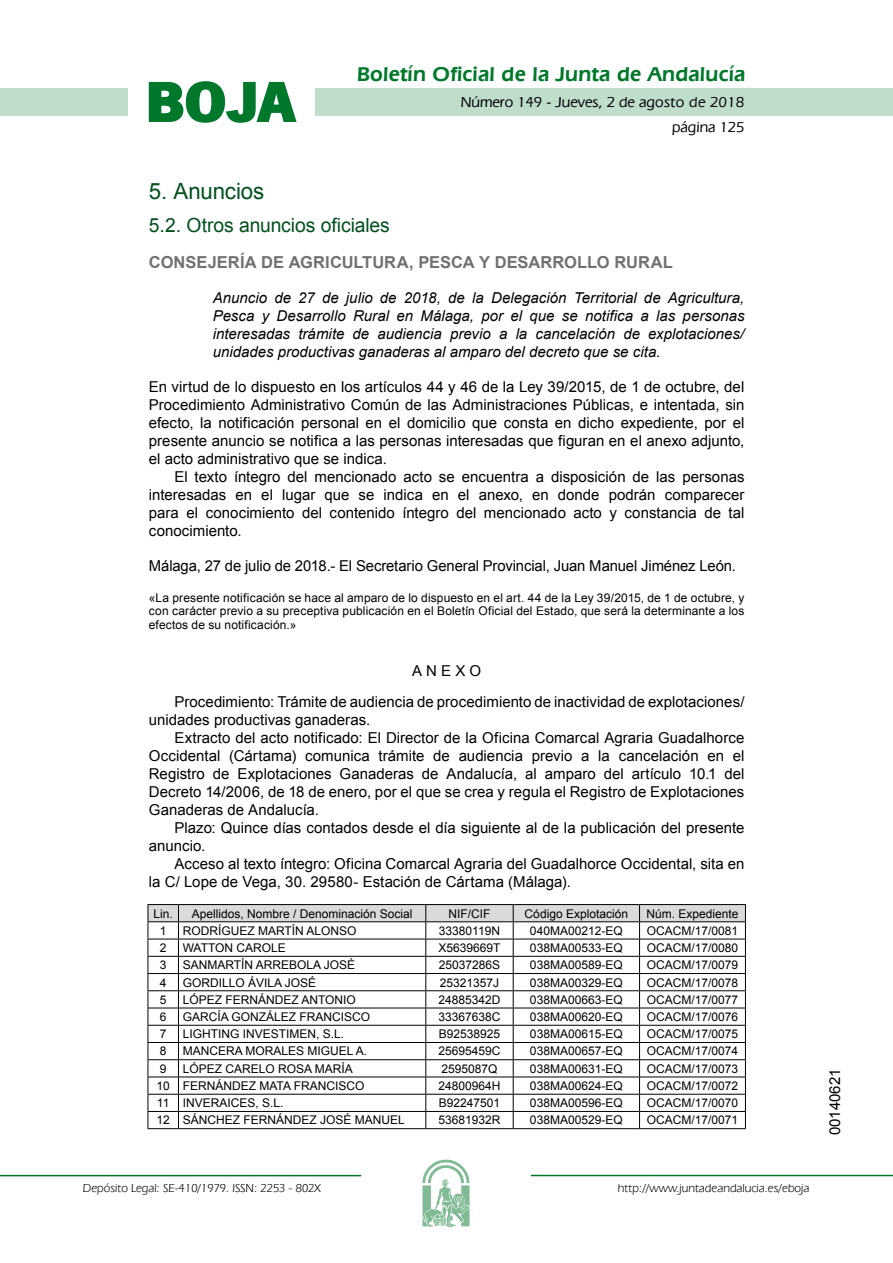
<style>
.page{position:relative;width:893px;height:1263px;background:#fff}
.page>*{position:absolute;margin:0;border:0;box-sizing:border-box;transform-origin:0 0}
.t1{font:700 57.75px "News Got T";color:#00782c;scale:1.14 1}
.t2{font:22.5px "Arial";letter-spacing:-.005em;color:#00501f}
.t3{font:600 21px "Eras IT Cby BT";letter-spacing:.01em;color:#00782c}
.t4{font:19.5px "Arial";letter-spacing:-.005em;color:#00501f}
.t5{font:700 16.5px "Arial";color:#707173}
.t6{font:15px/18px "Arial";color:#000;text-align:justify}
.t7{font:italic 15px/18px "Arial";color:#000;text-align:justify}
.t8{font:500 15px/24.5px "Eras IT Cby BT";color:#000;text-align:right}
.t9{font:12px/13.5px "Arial";color:#000;text-align:justify}
.t10{font:12px "Eras IT Cby BT";color:#000}
</style>
<div class="page">
<div style="left:315px;top:88px;width:577px;height:28px;background:#bfddca"></div>
<div style="left:0;top:88px;width:128px;height:28px;background:#bfddca"></div>
<hr style="left:0;top:1175px;width:361px;height:1px;background:#00782c">
<svg style="left:422px;top:1159px;width:47px;height:68px"></svg>
<hr style="left:531px;top:1175px;width:361px;height:1px;background:#00782c">
<svg style="left:148px;top:81px;width:149px;height:42px"></svg>
<hr style="left:147px;top:904px;width:31px;height:1px;background:#000">
<hr style="left:178px;top:904px;width:248px;height:1px;background:#000">
<hr style="left:426px;top:904px;width:87px;height:1px;background:#000">
<hr style="left:513px;top:904px;width:126px;height:1px;background:#000">
<hr style="left:639px;top:904px;width:106px;height:1px;background:#000">
<svg style="left:147px;top:905px;width:599px;height:223px"></svg>
<hr style="left:147px;top:1128px;width:31px;height:1px;background:#000">
<hr style="left:178px;top:1128px;width:248px;height:1px;background:#000">
<hr style="left:426px;top:1128px;width:87px;height:1px;background:#000">
<hr style="left:513px;top:1128px;width:126px;height:1px;background:#000">
<hr style="left:639px;top:1128px;width:106px;height:1px;background:#000">
<h1 class="t1" style="left:145px;top:68px;width:133px">BOJA</h1>
<h3 class="t3" style="left:357px;top:62px;width:390px">Boletín Oficial de la Junta de Andalucía</h3>
<p class="t8" style="left:461px;top:90px;width:285px">Número 149 - Jueves, 2 de agosto de 2018 página 125</p>
<h2 class="t2" style="left:149px;top:177px;width:117px">5. Anuncios</h2>
<h3 class="t4" style="left:149px;top:212px;width:242px">5.2. Otros anuncios oficiales</h3>
<p class="t5" style="left:149px;top:251px;width:525px">CONSEJERÍA DE AGRICULTURA, PESCA Y DESARROLLO RURAL</p>
<p class="t7" style="left:213px;top:289px;width:533px">Anuncio de 27 de julio de 2018, de la Delegación Territorial de Agricultura, Pesca y Desarrollo Rural en Málaga, por el que se notifica a las personas interesadas trámite de audiencia previo a la cancelación de explotaciones/ unidades productivas ganaderas al amparo del decreto que se cita.</p>
<p class="t6" style="left:149px;top:378px;width:597px">En virtud de lo dispuesto en los artículos 44 y 46 de la Ley 39/2015, de 1 de octubre, del Procedimiento Administrativo Común de las Administraciones Públicas, e intentada, sin efecto, la notificación personal en el domicilio que consta en dicho expediente, por el presente anuncio se notifica a las personas interesadas que figuran en el anexo adjunto, el acto administrativo que se indica.</p>
<p class="t6" style="left:149px;top:468px;width:597px;text-indent:26px">El texto íntegro del mencionado acto se encuentra a disposición de las personas interesadas en el lugar que se indica en el anexo, en donde podrán comparecer para el conocimiento del contenido íntegro del mencionado acto y constancia de tal conocimiento.</p>
<p class="t6" style="left:149px;top:557px;width:588px">Málaga, 27 de julio de 2018.- El Secretario General Provincial, Juan Manuel Jiménez León.</p>
<p class="t9" style="left:149px;top:591px;width:597px">«La presente notificación se hace al amparo de lo dispuesto en el art. 44 de la Ley 39/2015, de 1 de octubre, y con carácter previo a su preceptiva publicación en el Boletín Oficial del Estado, que será la determinante a los efectos de su notificación.»</p>
<p class="t6" style="left:174px;top:656px;width:571px;line-height:30.8px;text-indent:238px">A N E X O<br>Procedimiento: Trámite de audiencia de procedimiento de inactividad de explotaciones/</p>
<p class="t6" style="left:149px;top:711px;width:223px">unidades productivas ganaderas.</p>
<p class="t6" style="left:174px;top:729px;width:571px">Extracto del acto notificado: El Director de la Oficina Comarcal Agraria Guadalhorce</p>
<p class="t6" style="left:149px;top:747px;width:597px">Occidental (Cártama) comunica trámite de audiencia previo a la cancelación en el</p>
<p class="t6" style="left:149px;top:765px;width:597px">Registro de Explotaciones Ganaderas de Andalucía, al amparo del artículo 10.1 del</p>
<p class="t6" style="left:149px;top:783px;width:597px">Decreto 14/2006, de 18 de enero, por el que se crea y regula el Registro de Explotaciones</p>
<p class="t6" style="left:149px;top:801px;width:172px">Ganaderas de Andalucía.</p>
<p class="t6" style="left:174px;top:819px;width:571px">Plazo: Quince días contados desde el día siguiente al de la publicación del presente</p>
<p class="t6" style="left:149px;top:837px;width:58px">anuncio.</p>
<p class="t6" style="left:174px;top:855px;width:571px">Acceso al texto íntegro: Oficina Comarcal Agraria del Guadalhorce Occidental, sita en</p>
<p class="t6" style="left:149px;top:873px;width:423px">la C/ Lope de Vega, 30. 29580- Estación de Cártama (Málaga).</p>
<p class="t9" style="left:153px;top:907px;width:21px">Lin.</p>
<p class="t9" style="left:192px;top:907px;width:222px">Apellidos, Nombre / Denominación Social</p>
<p class="t9" style="left:448px;top:907px;width:43px">NIF/CIF</p>
<p class="t9" style="left:524px;top:907px;width:105px">Código Explotación</p>
<p class="t9" style="left:646px;top:907px;width:94px">Núm. Expediente</p>
<p class="t9" style="left:160px;top:924px;width:8px">1</p>
<p class="t9" style="left:183px;top:924px;width:175px">RODRÍGUEZ MARTÍN ALONSO</p>
<p class="t9" style="left:439px;top:924px;width:63px">33380119N</p>
<p class="t9" style="left:530px;top:924px;width:94px">040MA00212-EQ</p>
<p class="t9" style="left:646px;top:924px;width:93px">OCACM/17/0081</p>
<p class="t9" style="left:160px;top:941px;width:8px">2</p>
<p class="t9" style="left:183px;top:941px;width:105px">WATTON CAROLE</p>
<p class="t9" style="left:438px;top:941px;width:64px">X5639669T</p>
<p class="t9" style="left:530px;top:941px;width:94px">038MA00533-EQ</p>
<p class="t9" style="left:646px;top:941px;width:93px">OCACM/17/0080</p>
<p class="t9" style="left:160px;top:958px;width:8px">3</p>
<p class="t9" style="left:183px;top:958px;width:174px">SANMARTÍN ARREBOLA JOSÉ</p>
<p class="t9" style="left:439px;top:958px;width:63px">25037286S</p>
<p class="t9" style="left:530px;top:958px;width:94px">038MA00589-EQ</p>
<p class="t9" style="left:646px;top:958px;width:93px">OCACM/17/0079</p>
<p class="t9" style="left:160px;top:976px;width:8px">4</p>
<p class="t9" style="left:183px;top:976px;width:135px">GORDILLO ÁVILA JOSÉ</p>
<p class="t9" style="left:440px;top:976px;width:61px">25321357J</p>
<p class="t9" style="left:530px;top:976px;width:94px">038MA00329-EQ</p>
<p class="t9" style="left:646px;top:976px;width:93px">OCACM/17/0078</p>
<p class="t9" style="left:160px;top:993px;width:8px">5</p>
<p class="t9" style="left:183px;top:993px;width:175px">LÓPEZ FERNÁNDEZ ANTONIO</p>
<p class="t9" style="left:438px;top:993px;width:64px">24885342D</p>
<p class="t9" style="left:530px;top:993px;width:94px">038MA00663-EQ</p>
<p class="t9" style="left:646px;top:993px;width:93px">OCACM/17/0077</p>
<p class="t9" style="left:160px;top:1010px;width:8px">6</p>
<p class="t9" style="left:183px;top:1010px;width:189px">GARCÍA GONZÁLEZ FRANCISCO</p>
<p class="t9" style="left:438px;top:1010px;width:64px">33367638C</p>
<p class="t9" style="left:530px;top:1010px;width:94px">038MA00620-EQ</p>
<p class="t9" style="left:646px;top:1010px;width:93px">OCACM/17/0076</p>
<p class="t9" style="left:160px;top:1027px;width:8px">7</p>
<p class="t9" style="left:183px;top:1027px;width:163px">LIGHTING INVESTIMEN, S.L.</p>
<p class="t9" style="left:439px;top:1027px;width:63px">B92538925</p>
<p class="t9" style="left:530px;top:1027px;width:94px">038MA00615-EQ</p>
<p class="t9" style="left:646px;top:1027px;width:93px">OCACM/17/0075</p>
<p class="t9" style="left:160px;top:1045px;width:8px">8</p>
<p class="t9" style="left:183px;top:1045px;width:186px">MANCERA MORALES MIGUEL A.</p>
<p class="t9" style="left:438px;top:1045px;width:64px">25695459C</p>
<p class="t9" style="left:530px;top:1045px;width:94px">038MA00657-EQ</p>
<p class="t9" style="left:646px;top:1045px;width:93px">OCACM/17/0074</p>
<p class="t9" style="left:160px;top:1062px;width:8px">9</p>
<p class="t9" style="left:183px;top:1062px;width:172px">LÓPEZ CARELO ROSA MARÍA</p>
<p class="t9" style="left:441px;top:1062px;width:58px">2595087Q</p>
<p class="t9" style="left:530px;top:1062px;width:94px">038MA00631-EQ</p>
<p class="t9" style="left:646px;top:1062px;width:93px">OCACM/17/0073</p>
<p class="t9" style="left:156px;top:1079px;width:209px">10 FERNÁNDEZ MATA FRANCISCO</p>
<p class="t9" style="left:438px;top:1079px;width:64px">24800964H</p>
<p class="t9" style="left:530px;top:1079px;width:94px">038MA00624-EQ</p>
<p class="t9" style="left:646px;top:1079px;width:93px">OCACM/17/0072</p>
<p class="t9" style="left:157px;top:1096px;width:128px">11 INVERAICES, S.L.</p>
<p class="t9" style="left:439px;top:1096px;width:63px">B92247501</p>
<p class="t9" style="left:530px;top:1096px;width:94px">038MA00596-EQ</p>
<p class="t9" style="left:646px;top:1096px;width:93px">OCACM/17/0070</p>
<p class="t9" style="left:156px;top:1114px;width:250px">12 SÁNCHEZ FERNÁNDEZ JOSÉ MANUEL</p>
<p class="t9" style="left:438px;top:1114px;width:64px">53681932R</p>
<p class="t9" style="left:530px;top:1114px;width:94px">038MA00529-EQ</p>
<p class="t9" style="left:646px;top:1114px;width:93px">OCACM/17/0071</p>
<p class="t10" style="left:83px;top:1181px;width:239px">Depósito Legal: SE-410/1979. ISSN: 2253 - 802X</p>
<p class="t10" style="left:618px;top:1181px;width:193px">http://www.juntadeandalucia.es/eboja</p>
<p class="t6" style="left:826px;top:1135px;width:68px;rotate:-90deg">00140621</p>
</div>
